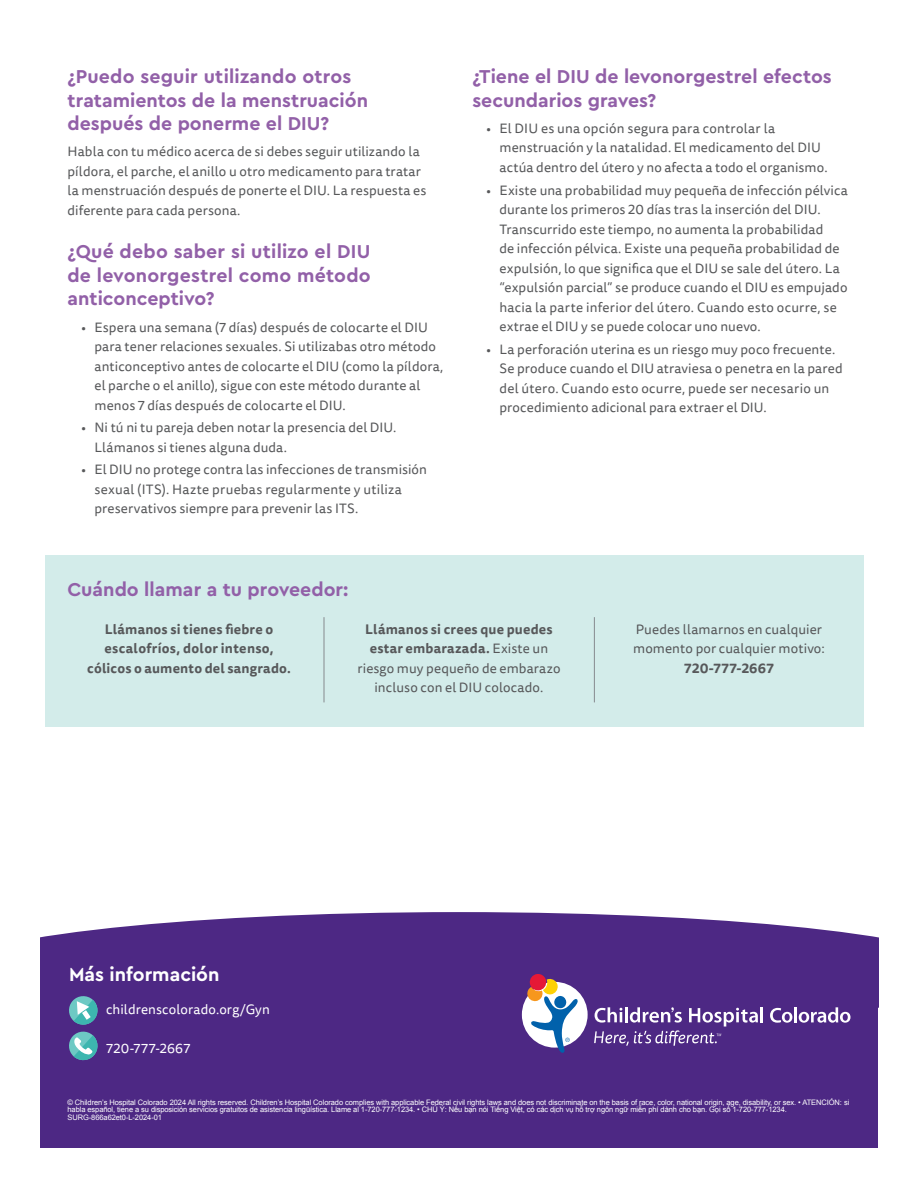
<style>
.page{position:relative;width:918px;height:1188px;background:#fff}
.page>*{position:absolute;margin:0;border:0;box-sizing:border-box;transform-origin:0 0}
.Second_Level_-_light_purple{font:700 19.5px/23.4px "Cera PRO";letter-spacing:.005em;color:#9260a8}
.Second_Level_Header_-_Brand_Yellow{font:700 19.5px "Cera PRO";color:#fff}
.Body_Copy_-_Preferred{font:13.5px/19.5px "Tisa Sans OT";letter-spacing:.01em;color:#57585a}
.Body_Copy_-_Preferred-2{font:700 13.5px/19.5px "Tisa Sans OT";letter-spacing:.015em;color:#57585a;text-align:center}
.Body_Copy_-_Preferred-3{font:13.5px "Tisa Sans OT";letter-spacing:.01em;color:#fff}
.Disclaimer_for_Section_1557{font:7.5px/7.5px "Arial";letter-spacing:-.01em;color:#fff}
.s1{font-weight:700}
</style>
<div class="page">
<div style="left:45px;top:556px;width:819px;height:171px;background:#d3ecea"></div>
<div style="left:40px;top:983px;width:838px;height:165px;background:#4d2884"></div>
<svg style="left:40px;top:912px;width:838px;height:119px;fill:#4d2884"></svg>
<div style="left:522px;top:982px;width:66px;height:66px;background:#fff;border-radius:50%"></div>
<hr style="left:760px;top:1007px;width:3px;height:15px;background:#fff">
<svg style="left:770px;top:1008px;width:22px;height:15px"></svg>
<hr style="left:794px;top:1007px;width:3px;height:15px;background:#fff">
<svg style="left:799px;top:1007px;width:51px;height:16px"></svg>
<svg style="left:594px;top:1007px;width:164px;height:39px"></svg>
<svg style="left:527px;top:974px;width:51px;height:79px"></svg>
<hr style="left:324px;top:617px;width:1px;height:85px;background:#868a8e">
<hr style="left:594px;top:617px;width:1px;height:85px;background:#868a8e">
<svg style="left:67px;top:995px;width:32px;height:66px"></svg>
<p class="Second_Level_-_light_purple" style="left:68px;top:64px;width:302px">¿Puedo seguir utilizando otros tratamientos de la menstruación después de ponerme el DIU?</p>
<p class="Body_Copy_-_Preferred" style="left:68px;top:143px;width:360px">Habla con tu médico acerca de si debes seguir utilizando la píldora, el parche, el anillo u otro medicamento para tratar la menstruación después de ponerte el DIU. La respuesta es diferente para cada persona.</p>
<p class="Second_Level_-_light_purple" style="left:68px;top:239px;width:305px;text-align:justify">¿Qué debo saber si utilizo el DIU de levonorgestrel como método anticonceptivo?</p>
<p class="Body_Copy_-_Preferred" style="left:94px;top:318px;width:350px;text-indent:-14px">• Espera una semana (7 días) después de colocarte el DIU para tener relaciones sexuales. Si utilizabas otro método anticonceptivo antes de colocarte el DIU (como la píldora, el parche o el anillo), sigue con este método durante al menos 7 días después de colocarte el DIU.</p>
<p class="Body_Copy_-_Preferred" style="left:94px;top:419px;width:303px;text-indent:-14px">• Ni tú ni tu pareja deben notar la presencia del DIU.<br>Llámanos si tienes alguna duda.</p>
<p class="Body_Copy_-_Preferred" style="left:94px;top:461px;width:334px;text-indent:-14px">• El DIU no protege contra las infecciones de transmisión sexual (ITS). Hazte pruebas regularmente y utiliza preservativos siempre para prevenir las ITS.</p>
<p class="Second_Level_-_light_purple" style="left:472px;top:64px;width:361px">¿Tiene el DIU de levonorgestrel efectos secundarios graves?</p>
<p class="Body_Copy_-_Preferred" style="left:500px;top:119px;width:330px;text-indent:-14px">• El DIU es una opción segura para controlar la menstruación y la natalidad. El medicamento del DIU actúa dentro del útero y no afecta a todo el organismo.</p>
<p class="Body_Copy_-_Preferred" style="left:500px;top:181px;width:350px;text-indent:-14px">• Existe una probabilidad muy pequeña de infección pélvica durante los primeros 20 días tras la inserción del DIU.<br>Transcurrido este tiempo, no aumenta la probabilidad<br>de infección pélvica. Existe una pequeña probabilidad de expulsión, lo que significa que el DIU se sale del útero. La “expulsión parcial” se produce cuando el DIU es empujado hacia la parte inferior del útero. Cuando esto ocurre, se extrae el DIU y se puede colocar uno nuevo.</p>
<p class="Body_Copy_-_Preferred" style="left:500px;top:340px;width:345px;text-indent:-14px">• La perforación uterina es un riesgo muy poco frecuente.<br>Se produce cuando el DIU atraviesa o penetra en la pared del útero. Cuando esto ocurre, puede ser necesario un procedimiento adicional para extraer el DIU.</p>
<p class="Second_Level_-_light_purple" style="left:68px;top:577px;width:283px">Cuándo llamar a tu proveedor:</p>
<p class="Body_Copy_-_Preferred-2" style="left:87px;top:620px;width:205px">Llámanos si tienes fiebre o escalofríos, dolor intenso, cólicos o aumento del sangrado.</p>
<p class="Body_Copy_-_Preferred" style="left:357px;top:620px;width:205px;text-align:center"><span class="s1">Llámanos si crees que puedes estar embarazada.</span> Existe un riesgo muy pequeño de embarazo incluso con el DIU colocado.</p>
<p class="Body_Copy_-_Preferred" style="left:633px;top:620px;width:193px;text-align:center">Puedes llamarnos en cualquier momento por cualquier motivo:<br><span class="s1">720-777-2667</span></p>
<p class="Second_Level_Header_-_Brand_Yellow" style="left:69px;top:961px;width:152px">Más información</p>
<p class="Body_Copy_-_Preferred-3" style="left:106px;top:1001px;width:165px">childrenscolorado.org/Gyn</p>
<p class="Body_Copy_-_Preferred-3" style="left:106px;top:1040px;width:86px">720-777-2667</p>
<p class="Disclaimer_for_Section_1557" style="left:68px;top:1099px;width:783px">© Children’s Hospital Colorado 2024 All rights reserved. Children’s Hospital Colorado complies with applicable Federal civil rights laws and does not discriminate on the basis of race, color, national origin, age, disability, or sex. • ATENCIÓN: si habla español, tiene a su disposición servicios gratuitos de asistencia lingüística. Llame al 1-720-777-1234. • CHÚ Ý: Nếu bạn nói Tiếng Việt, có các dịch vụ hỗ trợ ngôn ngữ miễn phí dành cho bạn. Gọi số 1-720-777-1234.<br>SURG-866a62et0-L-2024-01</p>
</div>
